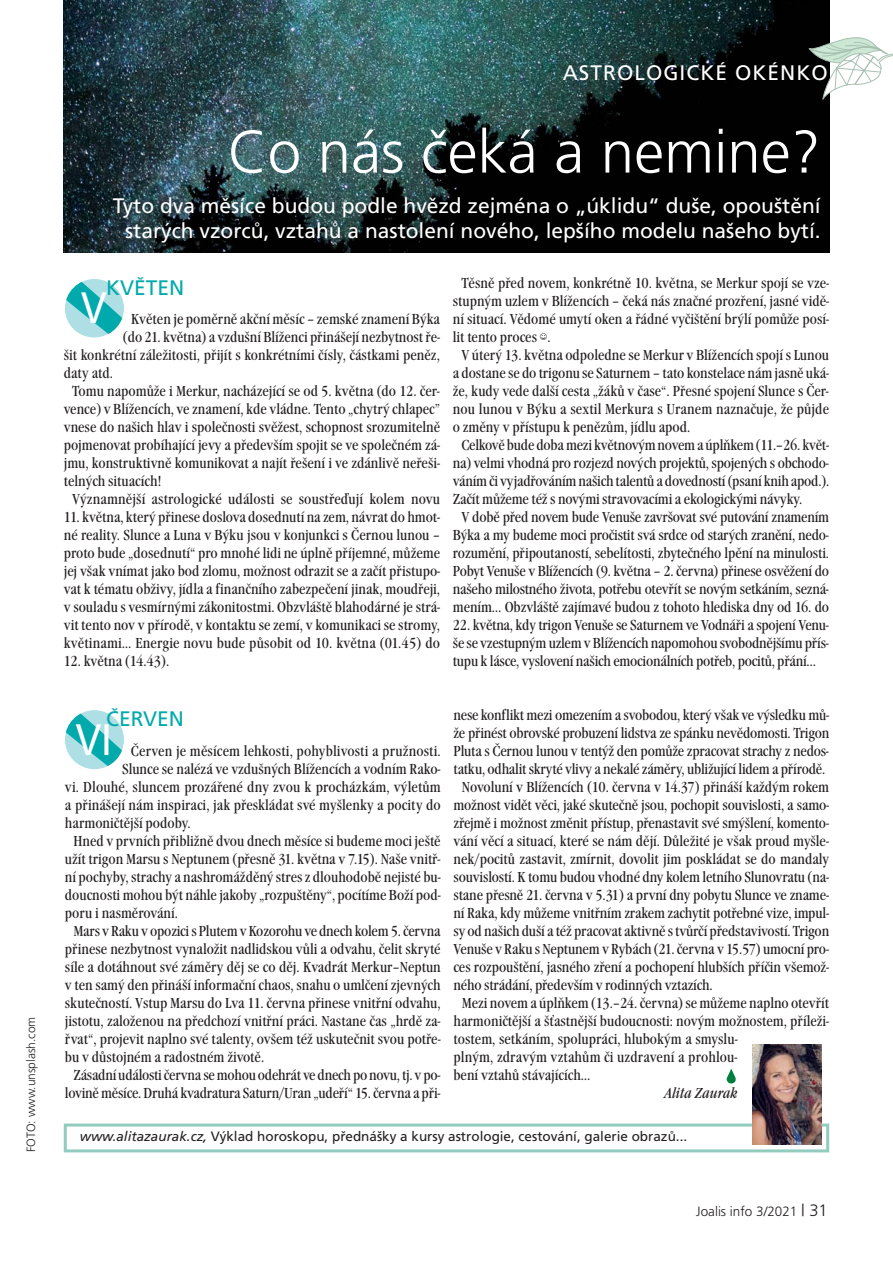
<style>
.page{position:relative;width:893px;height:1263px;background:#fff}
.page>*{position:absolute;margin:0;border:0;box-sizing:border-box;transform-origin:0 0}
.t1{font:300 60px "Frutiger CE";color:#fff}
.t2{font:45.45px "Myriad Pro";color:#fff}
.t3{font:21px/25.2px "Frutiger CE";color:#fff;text-align:center}
.t4{font:21px "Frutiger CE";letter-spacing:.05em;color:#fff}
.t5{font:21px "Frutiger CE";color:#00aaac}
.t6{font:condensed 15px/18px "Garamond Itc TCE";color:#231f20;text-align:justify}
.t7{font:italic condensed 15px "Garamond Itc TCE";color:#231f20}
.t8{font:13.5px "Frutiger CE";color:#231f20}
.t9{font:300 13.5px "Frutiger CE";color:#231f20}
.t10{font:300 12px "Frutiger CE";color:#231f20}
.s1{font-family:"MS Gothic";font-stretch:normal}
.s2{font-style:italic}
.s3{font-size:16.5px}
</style>
<div class="page">
<img style="left:64px;top:0;width:765px;height:252px">
<svg style="left:65px;top:710px;width:59px;height:59px"></svg>
<svg style="left:65px;top:279px;width:59px;height:58px"></svg>
<div style="left:64px;top:1123px;width:765px;height:29px;border:3px solid #91ccbf"></div>
<svg style="left:727px;top:1069px;width:9px;height:14px"></svg>
<img style="left:753px;top:1045px;width:69px;height:100px">
<svg style="left:808px;top:37px;width:85px;height:63px"></svg>
<p class="t10" style="left:26px;top:1152px;width:137px;rotate:-90deg">FOTO: www.unsplash.com</p>
<h3 class="t4" style="left:563px;top:64px;width:266px">ASTROLOGICKÉ OKÉNKO</h3>
<h1 class="t1" style="left:228px;top:128px;width:594px">Co nás čeká a nemine?</h1>
<h3 class="t3" style="left:113px;top:195px;width:709px">Tyto dva měsíce budou podle hvězd zejména o „úklidu“ duše, opouštění starých vzorců, vztahů a nastolení nového, lepšího modelu našeho bytí.</h3>
<h3 class="t5" style="left:106px;top:279px;width:80px">KVĚTEN</h3>
<h2 class="t2" style="left:81px;top:280px;width:27px">V</h2>
<p class="t6" style="left:131px;top:311px;width:311px">Květen je poměrně akční měsíc – zemské znamení Býka</p>
<p class="t6" style="left:123px;top:329px;width:319px">(do 21. května) a vzdušní Blíženci přinášejí nezbytnost ře-</p>
<p class="t6" style="left:64px;top:347px;width:378px">šit konkrétní záležitosti, přijít s konkrétními čísly, částkami peněz,</p>
<p class="t6" style="left:64px;top:365px;width:51px">daty atd.</p>
<p class="t6" style="left:72px;top:383px;width:369px">Tomu napomůže i Merkur, nacházející se od 5. května (do 12. čer-</p>
<p class="t6" style="left:64px;top:401px;width:378px">vence) v Blížencích, ve znamení, kde vládne. Tento „chytrý chlapec”</p>
<p class="t6" style="left:64px;top:419px;width:378px">vnese do našich hlav i společnosti svěžest, schopnost srozumitelně</p>
<p class="t6" style="left:64px;top:437px;width:378px">pojmenovat probíhající jevy a především spojit se ve společném zá-</p>
<p class="t6" style="left:64px;top:455px;width:378px">jmu, konstruktivně komunikovat a najít řešení i ve zdánlivě neřeši-</p>
<p class="t6" style="left:64px;top:473px;width:99px">telných situacích!</p>
<p class="t6" style="left:72px;top:491px;width:369px">Významnější astrologické události se soustřeďují kolem novu</p>
<p class="t6" style="left:64px;top:509px;width:378px">11. května, který přinese doslova dosednutí na zem, návrat do hmot&shy;né reality. Slunce a Luna v Býku jsou v konjunkci s Černou lunou – proto bude „dosednutí“ pro mnohé lidi ne úplně příjemné, můžeme jej však vnímat jako bod zlomu, možnost odrazit se a začít přistupo&shy;vat k tématu obživy, jídla a finančního zabezpečení jinak, moudřeji, v souladu s vesmírnými zákonitostmi. Obzvláště blahodárné je strá&shy;vit tento nov v přírodě, v kontaktu se zemí, v komunikaci se stromy, květinami… Energie novu bude působit od 10. května (01.45) do</p>
<p class="t6" style="left:64px;top:653px;width:107px">12. května (14.43).</p>
<p class="t6" style="left:461px;top:275px;width:369px">Těsně před novem, konkrétně 10. května, se Merkur spojí se vze-</p>
<p class="t6" style="left:453px;top:293px;width:378px">stupným uzlem v Blížencích – čeká nás značné prozření, jasné vidě-</p>
<p class="t6" style="left:453px;top:311px;width:378px">ní situací. Vědomé umytí oken a řádné vyčištění brýlí pomůže posí-</p>
<p class="t6" style="left:453px;top:329px;width:99px">lit tento proces <span class="s1">☺</span>.</p>
<p class="t6" style="left:461px;top:347px;width:369px">V úterý 13. května odpoledne se Merkur v Blížencích spojí s Lunou</p>
<p class="t6" style="left:453px;top:365px;width:378px">a dostane se do trigonu se Saturnem – tato konstelace nám jasně uká-</p>
<p class="t6" style="left:453px;top:383px;width:377px">že, kudy vede další cesta „žáků v čase“. Přesné spojení Slunce s Čer-</p>
<p class="t6" style="left:453px;top:401px;width:378px">nou lunou v Býku a sextil Merkura s Uranem naznačuje, že půjde</p>
<p class="t6" style="left:453px;top:419px;width:239px">o změny v přístupu k penězům, jídlu apod.</p>
<p class="t6" style="left:461px;top:437px;width:369px">Celkově bude doba mezi květnovým novem a úplňkem (11.–26. květ-</p>
<p class="t6" style="left:453px;top:455px;width:378px">na) velmi vhodná pro rozjezd nových projektů, spojených s obchodo-</p>
<p class="t6" style="left:453px;top:473px;width:378px">váním či vyjadřováním našich talentů a dovedností (psaní knih apod.).</p>
<p class="t6" style="left:453px;top:491px;width:351px">Začít můžeme též s novými stravovacími a ekologickými návyky.</p>
<p class="t6" style="left:461px;top:509px;width:369px">V době před novem bude Venuše završovat své putování znamením</p>
<p class="t6" style="left:453px;top:527px;width:378px">Býka a my budeme moci pročistit svá srdce od starých zranění, nedo-</p>
<p class="t6" style="left:453px;top:545px;width:378px">rozumění, připoutaností, sebelítosti, zbytečného lpění na minulosti.</p>
<p class="t6" style="left:453px;top:563px;width:378px">Pobyt Venuše v Blížencích (9. května – 2. června) přinese osvěžení do</p>
<p class="t6" style="left:453px;top:581px;width:378px">našeho milostného života, potřebu otevřít se novým setkáním, sezná-</p>
<p class="t6" style="left:453px;top:599px;width:378px">mením… Obzvláště zajímavé budou z tohoto hlediska dny od 16. do</p>
<p class="t6" style="left:453px;top:617px;width:378px">22. května, kdy trigon Venuše se Saturnem ve Vodnáři a spojení Venu&shy;še se vzestupným uzlem v Blížencích napomohou svobodnějšímu přís&shy;tupu k lásce, vyslovení našich emocionálních potřeb, pocitů, přání…</p>
<h3 class="t5" style="left:106px;top:710px;width:79px">ČERVEN</h3>
<h2 class="t2" style="left:76px;top:713px;width:38px">VI</h2>
<p class="t6" style="left:131px;top:743px;width:311px">Červen je měsícem lehkosti, pohyblivosti a pružnosti.</p>
<p class="t6" style="left:122px;top:761px;width:320px">Slunce se nalézá ve vzdušných Blížencích a vodním Rako-</p>
<p class="t6" style="left:65px;top:779px;width:377px">vi. Dlouhé, sluncem prozářené dny zvou k procházkám, výletům</p>
<p class="t6" style="left:65px;top:797px;width:377px">a přinášejí nám inspiraci, jak přeskládat své myšlenky a pocity do</p>
<p class="t6" style="left:65px;top:815px;width:127px">harmoničtější podoby.</p>
<p class="t6" style="left:73px;top:833px;width:369px">Hned v prvních přibližně dvou dnech měsíce si budeme moci ještě</p>
<p class="t6" style="left:65px;top:851px;width:377px">užít trigon Marsu s Neptunem (přesně 31. května v 7.15). Naše vnitř-</p>
<p class="t6" style="left:65px;top:869px;width:377px">ní pochyby, strachy a nashromážděný stres z dlouhodobě nejisté bu-</p>
<p class="t6" style="left:65px;top:887px;width:377px">doucnosti mohou být náhle jakoby „rozpuštěny“, pocítíme Boží pod-</p>
<p class="t6" style="left:65px;top:905px;width:114px">poru i nasměrování.</p>
<p class="t6" style="left:73px;top:923px;width:369px">Mars v Raku v opozici s Plutem v Kozorohu ve dnech kolem 5. června</p>
<p class="t6" style="left:65px;top:941px;width:377px">přinese nezbytnost vynaložit nadlidskou vůli a odvahu, čelit skryté</p>
<p class="t6" style="left:65px;top:959px;width:377px">síle a dotáhnout své záměry děj se co děj. Kvadrát Merkur–Neptun</p>
<p class="t6" style="left:65px;top:977px;width:377px">v ten samý den přináší informační chaos, snahu o umlčení zjevných</p>
<p class="t6" style="left:65px;top:995px;width:377px">skutečností. Vstup Marsu do Lva 11. června přinese vnitřní odvahu,</p>
<p class="t6" style="left:65px;top:1013px;width:377px">jistotu, založenou na předchozí vnitřní práci. Nastane čas „hrdě za-</p>
<p class="t6" style="left:65px;top:1031px;width:377px">řvat“, projevit naplno své talenty, ovšem též uskutečnit svou potře-</p>
<p class="t6" style="left:65px;top:1049px;width:201px">bu v důstojném a radostném životě.</p>
<p class="t6" style="left:73px;top:1067px;width:368px">Zásadní události června se mohou odehrát ve dnech po novu, tj. v po-</p>
<p class="t6" style="left:65px;top:1085px;width:377px">lovině měsíce. Druhá kvadratura Saturn/Uran „udeří“ 15. června a při-</p>
<p class="t6" style="left:453px;top:707px;width:377px">nese konflikt mezi omezením a svobodou, který však ve výsledku mů-</p>
<p class="t6" style="left:453px;top:725px;width:377px">že přinést obrovské probuzení lidstva ze spánku nevědomosti. Trigon</p>
<p class="t6" style="left:453px;top:743px;width:377px">Pluta s Černou lunou v tentýž den pomůže zpracovat strachy z nedos-</p>
<p class="t6" style="left:453px;top:761px;width:373px">tatku, odhalit skryté vlivy a nekalé záměry, ubližující lidem a přírodě.</p>
<p class="t6" style="left:462px;top:779px;width:369px">Novoluní v Blížencích (10. června v 14.37) přináší každým rokem</p>
<p class="t6" style="left:453px;top:797px;width:377px">možnost vidět věci, jaké skutečně jsou, pochopit souvislosti, a samo-</p>
<p class="t6" style="left:453px;top:815px;width:377px">zřejmě i možnost změnit přístup, přenastavit své smýšlení, komento-</p>
<p class="t6" style="left:453px;top:833px;width:377px">vání věcí a situací, které se nám dějí. Důležité je však proud myšle-</p>
<p class="t6" style="left:453px;top:851px;width:377px">nek/pocitů zastavit, zmírnit, dovolit jim poskládat se do mandaly</p>
<p class="t6" style="left:453px;top:869px;width:377px">souvislostí. K tomu budou vhodné dny kolem letního Slunovratu (na-</p>
<p class="t6" style="left:453px;top:887px;width:377px">stane přesně 21. června v 5.31) a první dny pobytu Slunce ve zname-</p>
<p class="t6" style="left:453px;top:905px;width:377px">ní Raka, kdy můžeme vnitřním zrakem zachytit potřebné vize, impul-</p>
<p class="t6" style="left:453px;top:923px;width:377px">sy od našich duší a též pracovat aktivně s tvůrčí představivostí. Trigon</p>
<p class="t6" style="left:453px;top:941px;width:377px">Venuše v Raku s Neptunem v Rybách (21. června v 15.57) umocní pro-</p>
<p class="t6" style="left:453px;top:959px;width:377px">ces rozpouštění, jasného zření a pochopení hlubších příčin všemož-</p>
<p class="t6" style="left:453px;top:977px;width:261px">ného strádání, především v rodinných vztazích.</p>
<p class="t6" style="left:462px;top:995px;width:369px">Mezi novem a úplňkem (13.–24. června) se můžeme naplno otevřít</p>
<p class="t6" style="left:453px;top:1013px;width:377px">harmoničtější a šťastnější budoucnosti: novým možnostem, příleži-</p>
<p class="t6" style="left:453px;top:1031px;width:286px">tostem, setkáním, spolupráci, hlubokým a smyslu-</p>
<p class="t6" style="left:453px;top:1049px;width:286px">plným, zdravým vztahům či uzdravení a prohlou-</p>
<p class="t6" style="left:453px;top:1067px;width:139px">bení vztahů stávajících…</p>
<p class="t7" style="left:664px;top:1087px;width:75px">Alita Zaurak</p>
<p class="t8" style="left:80px;top:1131px;width:609px"><span class="s2">www.alitazaurak.cz,</span> Výklad horoskopu, přednášky a kursy astrologie, cestování, galerie obrazů...</p>
<p class="t9" style="left:696px;top:1206px;width:133px">Joalis info 3/2021 <span class="s3">| 31</span></p>
</div>
